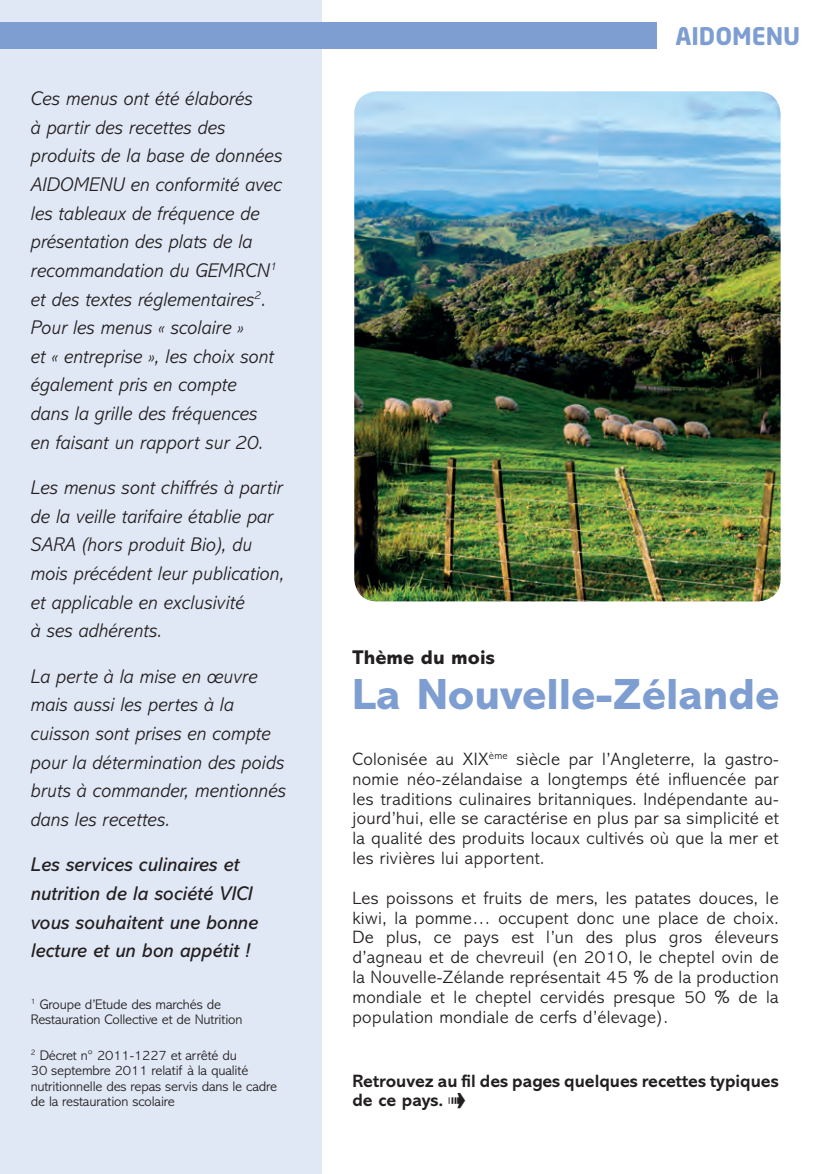
<style>
.page{position:relative;width:840px;height:1174px;background:#fff}
.page>*{position:absolute;margin:0;border:0;box-sizing:border-box;transform-origin:0 0}
.t1{font:800 44px "Abadi MT Std";color:#7e9ed2}
.t2{font:700 24px "Neo Sans Std";color:#7e9ed2}
.t3{font:italic 300 20px/28.6px "Abadi MT Std";color:#231f20}
.t4{font:italic 20px/28.6px "Abadi MT Std";color:#231f20}
.t5{font:800 20px "Abadi MT Std";color:#231f20}
.t6{font:300 18px/19.8px "Abadi MT Std";letter-spacing:.02em;color:#231f20;text-align:justify}
.t7{font:700 18px/19.8px "Abadi MT Std";color:#231f20}
.t8{font:300 14px/15.4px "Abadi MT Std";letter-spacing:-.01em;color:#231f20}
.s1{font-family:"Pointers";font-weight:400}
</style>
<div class="page">
<div style="left:0;top:0;width:321px;height:1174px;background:#e1e8f5"></div>
<div style="left:0;top:23px;width:656px;height:26px;background:#7e9ed2"></div>
<img style="left:354px;top:91px;width:426px;height:510px">
<p class="t3" style="left:31px;top:85px;width:253px">Ces menus ont été élaborés<br>à partir des recettes des produits de la base de données<br>AIDOMENU en conformité avec les tableaux de fréquence de présentation des plats de la recommandation du GEMRCN<sup>1 </sup>et des textes réglementaires<sup>2</sup>.<br>Pour les menus « scolaire »<br>et « entreprise », les choix sont également pris en compte<br>dans la grille des fréquences<br>en faisant un rapport sur 20.</p>
<p class="t3" style="left:31px;top:473px;width:255px">Les menus sont chiffrés à partir de la veille tarifaire établie par<br>SARA (hors produit Bio), du mois précédent leur publication, et applicable en exclusivité<br>à ses adhérents.</p>
<p class="t3" style="left:31px;top:662px;width:257px">La perte à la mise en œuvre mais aussi les pertes à la cuisson sont prises en compte pour la détermination des poids bruts à commander, mentionnés dans les recettes.</p>
<p class="t4" style="left:31px;top:850px;width:229px">Les services culinaires et nutrition de la société VICI vous souhaitent une bonne lecture et un bon appétit !</p>
<p class="t8" style="left:31px;top:996px;width:213px"><sup>1</sup> Groupe d’Etude des marchés de<br>Restauration Collective et de Nutrition</p>
<p class="t8" style="left:31px;top:1047px;width:248px"><sup>2</sup> Décret n° 2011-1227 et arrêté du<br>30 septembre 2011 relatif à la qualité nutritionnelle des repas servis dans le cadre de la restauration scolaire</p>
<p class="t2" style="left:675px;top:21px;width:126px">AIDOMENU</p>
<p class="t5" style="left:352px;top:646px;width:144px">Thème du mois</p>
<h1 class="t1" style="left:352px;top:670px;width:428px">La Nouvelle-Zélande</h1>
<p class="t6" style="left:352px;top:749px;width:427px">Colonisée au XIX<sup>ème</sup> siècle par l’Angleterre, la gastro&shy;nomie néo-zélandaise a longtemps été influencée par les traditions culinaires britanniques. Indépendante au&shy;jourd’hui, elle se caractérise en plus par sa simplicité et la qualité des produits locaux cultivés où que la mer et les rivières lui apportent.</p>
<p class="t6" style="left:352px;top:888px;width:427px">Les poissons et fruits de mers, les patates douces, le kiwi, la pomme… occupent donc une place de choix.<br>De plus, ce pays est l’un des plus gros éleveurs d’agneau et de chevreuil (en 2010, le cheptel ovin de la Nouvelle-Zélande représentait 45 % de la production mondiale et le cheptel cervidés presque 50 % de la population mondiale de cerfs d’élevage).</p>
<p class="t7" style="left:352px;top:1070px;width:427px">Retrouvez au fil des pages quelques recettes typiques de ce pays. <span class="s1">-</span></p>
</div>
